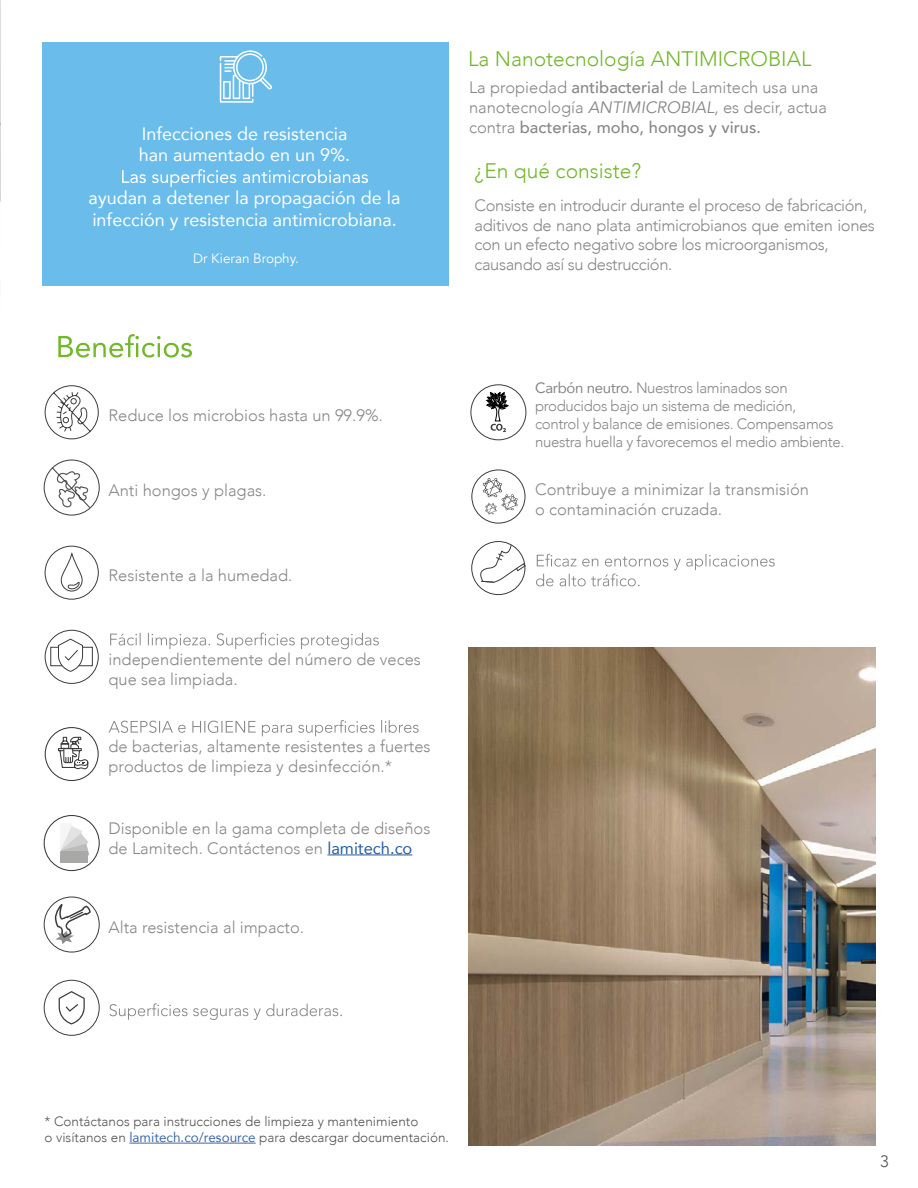
<style>
.page{position:relative;width:918px;height:1188px;background:#fff}
.page>*{position:absolute;margin:0;border:0;box-sizing:border-box;transform-origin:0 0}
.t1{font:300 21px "Avenir";color:#73b72b}
.t2{font:18px/21.6px "Avenir";color:#fff}
.t3{font:300 16.5px/19.8px "Avenir";color:#878787}
.t4{font:300 16.5px/19.8px "Avenir";letter-spacing:-.025em;color:#878787}
.t5{font:300 16.5px "Avenir";color:#555454}
.t6{font:300 15px/18px "Avenir";letter-spacing:-.025em;color:#878787}
.t7{font:300 13.5px/16.2px "Avenir";color:#555454}
.t8{font:13.5px "Avenir";color:#fff}
.s1{font-weight:500}
.s2{font-weight:400;font-style:italic}
.s3{font-weight:400;color:#275b9b}
.s4{font-weight:400}
.s5{font-weight:400;color:#3f68a5}
</style>
<div class="page">
<div style="left:43px;top:43px;width:406px;height:243px;background:#6abcea"></div>
<svg style="left:58px;top:334px;width:134px;height:24px"></svg>
<div style="left:44px;top:897px;width:56px;height:55px;border:1px solid #3c3c3b;border-radius:50%"></div>
<svg style="left:55px;top:904px;width:36px;height:40px"></svg>
<div style="left:44px;top:980px;width:56px;height:56px;border:1px solid #3c3c3b;border-radius:50%"></div>
<svg style="left:59px;top:991px;width:26px;height:34px"></svg>
<svg style="left:44px;top:385px;width:55px;height:55px"></svg>
<div style="left:45px;top:546px;width:54px;height:54px;border:1px solid #3c3c3b;border-radius:50%"></div>
<svg style="left:60px;top:552px;width:23px;height:40px"></svg>
<svg style="left:44px;top:629px;width:55px;height:55px"></svg>
<div style="left:45px;top:727px;width:54px;height:54px;border:1px solid #3c3c3b;border-radius:50%"></div>
<svg style="left:57px;top:736px;width:32px;height:34px"></svg>
<div style="left:44px;top:815px;width:56px;height:56px;border:1px solid #3c3c3b;border-radius:50%"></div>
<div style="left:60px;top:824px;width:12px;height:27px;background:#f6f6f6"></div>
<svg style="left:60px;top:826px;width:29px;height:36px"></svg>
<div style="left:471px;top:541px;width:54px;height:54px;border:1px solid #3c3c3b;border-radius:50%"></div>
<svg style="left:478px;top:544px;width:48px;height:39px"></svg>
<div style="left:44px;top:460px;width:56px;height:56px;border:1px solid #3c3c3b;border-radius:50%"></div>
<svg style="left:51px;top:466px;width:40px;height:43px"></svg>
<div style="left:471px;top:470px;width:54px;height:54px;border:1px solid #3c3c3b;border-radius:50%"></div>
<svg style="left:483px;top:478px;width:35px;height:36px"></svg>
<div style="left:470px;top:384px;width:56px;height:56px;border:1px solid #3c3c3b;border-radius:50%"></div>
<svg style="left:486px;top:392px;width:22px;height:40px"></svg>
<svg style="left:536px;top:554px;width:239px;height:32px"></svg>
<svg style="left:110px;top:633px;width:269px;height:16px"></svg>
<svg style="left:109px;top:1003px;width:233px;height:17px"></svg>
<hr style="left:327px;top:855px;width:85px;height:1px;background:#275b9b">
<svg style="left:109px;top:720px;width:310px;height:16px"></svg>
<img style="left:0;top:0;width:1px;height:202px">
<img style="left:468px;top:648px;width:407px;height:497px">
<svg style="left:122px;top:169px;width:246px;height:18px"></svg>
<hr style="left:129px;top:1143px;width:127px;height:1px;background:#3f68a5">
<svg style="left:220px;top:50px;width:52px;height:53px"></svg>
<p class="t2" style="left:139px;top:122px;width:213px">Infecciones de resistencia han aumentado en un 9%.</p>
<p class="t2" style="left:89px;top:187px;width:313px">ayudan a detener la propagación de la infección y resistencia antimicrobiana.</p>
<p class="t8" style="left:193px;top:251px;width:107px">Dr Kieran Brophy.</p>
<p class="t1" style="left:468px;top:46px;width:345px">La Nanotecnología ANTIMICROBIAL</p>
<p class="t3" style="left:469px;top:77px;width:359px">La propiedad <span class="s1">antibacterial</span> de Lamitech usa una nanotecnología <span class="s2">ANTIMICROBIAL</span>, es decir, actua contra <span class="s1">bacterias, moho, hongos y virus.</span></p>
<p class="t1" style="left:475px;top:158px;width:168px">¿En qué consiste?</p>
<p class="t4" style="left:475px;top:195px;width:402px">Consiste en introducir durante el proceso de fabricación, aditivos de nano plata antimicrobianos que emiten iones con un efecto negativo sobre los microorganismos, causando así su destrucción.</p>
<p class="t3" style="left:109px;top:405px;width:276px">Reduce los microbios hasta un 99.9%.</p>
<p class="t3" style="left:109px;top:480px;width:160px">Anti hongos y plagas.</p>
<p class="t3" style="left:109px;top:565px;width:186px">Resistente a la humedad.</p>
<p class="t3" style="left:109px;top:650px;width:314px">independientemente del número de veces que sea limpiada.</p>
<p class="t3" style="left:109px;top:737px;width:324px">de bacterias, altamente resistentes a fuertes productos de limpieza y desinfección.*</p>
<p class="t3" style="left:109px;top:818px;width:323px">Disponible en la gama completa de diseños de Lamitech. Contáctenos en <span class="s3">lamitech.co</span></p>
<p class="t3" style="left:109px;top:917px;width:197px">Alta resistencia al impacto.</p>
<p class="t6" style="left:535px;top:379px;width:311px"><span class="s4">Carbón neutro.</span> Nuestros laminados son producidos bajo un sistema de medición, control y balance de emisiones. Compensamos nuestra huella y favorecemos el medio ambiente.</p>
<p class="t3" style="left:535px;top:479px;width:275px">Contribuye a minimizar la transmisión o contaminación cruzada.</p>
<p class="t7" style="left:45px;top:1113px;width:406px">* Contáctanos para instrucciones de limpieza y mantenimiento<br>o visítanos en <span class="s5">lamitech.co/resource</span> para descargar documentación.</p>
<p class="t5" style="left:880px;top:1151px;width:10px">3</p>
</div>
